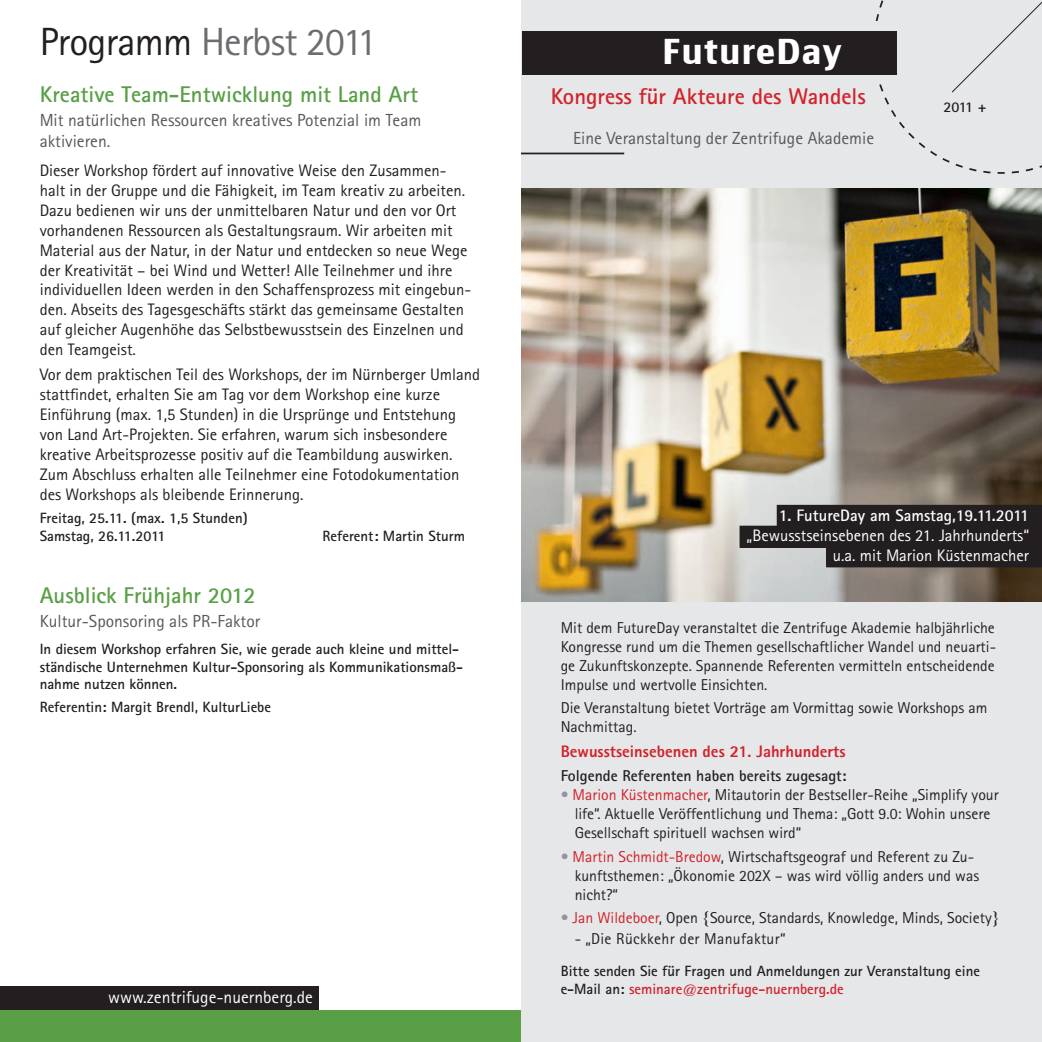
<style>
.page{position:relative;width:1042px;height:1042px;background:#fff}
.page>*{position:absolute;margin:0;border:0;box-sizing:border-box;transform-origin:0 0}
.t1{font:39.38px "Rotis Sans Serif";letter-spacing:-.02em;color:#6c6d70}
.HEADLINE_INNEN{font:700 35px "Communist Sans";color:#fff}
.HEADLINE_INNEN-2{font:700 22.75px "Rotis Sans Serif";color:#599f46}
.HEADLINE_INNEN-3{font:700 22.75px "Rotis Sans Serif";color:#d1232a}
.SUBHEADLINE{font:17.5px/21px "Rotis Sans Serif";color:#57585a}
.t2{font:17.5px "Rotis Sans Serif";color:#fff}
.COPY{font:16.62px/19.9px "Rotis Sans Serif";color:#231f20}
.COPY-2{font:16.62px/19.9px "Rotis Sans Serif";color:#fff;text-align:right}
.COPY-3{font:800 16.62px "Rotis Sans Serif";color:#d1232a}
.COPY-4{font:15.75px/18.9px "Rotis Sans Serif";color:#231f20}
.COPY-5{font:700 15.75px "Rotis Sans Serif";color:#231f20}
.COPY-6{font:15.75px "Rotis Sans Serif";letter-spacing:.02em;color:#231f20}
.DATUM{font:700 14.88px/17.8px "Rotis Sans Serif";color:#231f20}
.COPY-7{font:700 14.88px/17.8px "Rotis Sans Serif";color:#231f20}
.s1{color:#231f20}
.s2{font-weight:700}
.s3{color:#939598}
.s4{color:#d1232a}
</style>
<div class="page">
<div style="left:521px;top:0;width:521px;height:1042px;background:#e6e7e9"></div>
<div style="left:0;top:986px;width:318px;height:24px;background:#231f20"></div>
<div style="left:0;top:1010px;width:521px;height:32px;background:#599f46"></div>
<div style="left:522px;top:32px;width:375px;height:43px;background:#231f20"></div>
<svg style="left:872px;top:0;width:170px;height:174px"></svg>
<img style="left:521px;top:189px;width:521px;height:412px">
<svg style="left:740px;top:505px;width:302px;height:62px;background:#393637"></svg>
<hr style="left:521px;top:153px;width:103px;height:1px;background:#231f20">
<p class="t1" style="left:40px;top:19px;width:339px"><span class="s1">Programm</span> Herbst 2011</p>
<p class="HEADLINE_INNEN-2" style="left:40px;top:80px;width:380px">Kreative Team-Entwicklung mit Land Art</p>
<p class="SUBHEADLINE" style="left:40px;top:109px;width:383px">Mit natürlichen Ressourcen kreatives Potenzial im Team aktivieren.</p>
<p class="COPY" style="left:40px;top:160px;width:433px">Dieser Workshop fördert auf innovative Weise den Zusammen&shy;halt in der Gruppe und die Fähigkeit, im Team kreativ zu arbeiten.<br>Dazu bedienen wir uns der unmittelbaren Natur und den vor Ort vorhandenen Ressourcen als Gestaltungsraum. Wir arbeiten mit Material aus der Natur, in der Natur und entdecken so neue Wege der Kreativität – bei Wind und Wetter! Alle Teilnehmer und ihre individuellen Ideen werden in den Schaffensprozess mit eingebun&shy;den. Abseits des Tagesgeschäfts stärkt das gemeinsame Gestalten auf gleicher Augenhöhe das Selbstbewusstsein des Einzelnen und den Teamgeist.</p>
<p class="COPY" style="left:40px;top:364px;width:442px">Vor dem praktischen Teil des Workshops, der im Nürnberger Umland stattfindet, erhalten Sie am Tag vor dem Workshop eine kurze Einführung (max. 1,5 Stunden) in die Ursprünge und Entstehung von Land Art-Projekten. Sie erfahren, warum sich insbesondere kreative Arbeitsprozesse positiv auf die Teambildung auswirken.<br>Zum Abschluss erhalten alle Teilnehmer eine Fotodokumentation des Workshops als bleibende Erinnerung.</p>
<p class="DATUM" style="left:40px;top:508px;width:209px">Freitag, 25.11. (max. 1,5 Stunden)<br>Samstag, 26.11.2011</p>
<p class="DATUM" style="left:323px;top:526px;width:144px">Referent: Martin Sturm</p>
<p class="HEADLINE_INNEN-2" style="left:40px;top:581px;width:218px">Ausblick Frühjahr 2012</p>
<p class="SUBHEADLINE" style="left:40px;top:610px;width:222px">Kultur-Sponsoring als PR-Faktor</p>
<p class="DATUM" style="left:40px;top:639px;width:425px">In diesem Workshop erfahren Sie, wie gerade auch kleine und mittel&shy;ständische Unternehmen Kultur-Sponsoring als Kommunikationsmaß&shy;nahme nutzen können.</p>
<p class="DATUM" style="left:40px;top:698px;width:233px">Referentin: Margit Brendl, KulturLiebe</p>
<p class="t2" style="left:108px;top:986px;width:206px">www.zentrifuge-nuernberg.de</p>
<p class="HEADLINE_INNEN" style="left:661px;top:36px;width:183px">FutureDay</p>
<p class="HEADLINE_INNEN-3" style="left:551px;top:81px;width:317px">Kongress für Akteure des Wandels</p>
<p class="SUBHEADLINE" style="left:573px;top:128px;width:302px">Eine Veranstaltung der Zentrifuge Akademie</p>
<p class="DATUM" style="left:943px;top:98px;width:44px">2011 +</p>
<p class="COPY-2" style="left:746px;top:505px;width:284px"><span class="s2">1. FutureDay am Samstag,19.11.2011 </span>„Bewusstseinsebenen des 21. Jahrhunderts“ u.a. mit Marion Küstenmacher</p>
<p class="COPY-4" style="left:561px;top:618px;width:437px;text-align:justify">Mit dem FutureDay veranstaltet die Zentrifuge Akademie halbjährliche Kongresse rund um die Themen gesellschaftlicher Wandel und neuarti&shy;ge Zukunftskonzepte. Spannende Referenten vermitteln entscheidende Impulse und wertvolle Einsichten.</p>
<p class="COPY-4" style="left:561px;top:698px;width:428px">Die Veranstaltung bietet Vorträge am Vormittag sowie Workshops am<br>Nachmittag.</p>
<p class="COPY-3" style="left:561px;top:741px;width:286px">Bewusstseinsebenen des 21. Jahrhunderts</p>
<p class="COPY-5" style="left:561px;top:766px;width:287px">Folgende Referenten haben bereits zugesagt:</p>
<p class="COPY-4" style="left:575px;top:785px;width:425px;text-indent:-14px"><span class="s3">•</span> <span class="s4">Marion Küstenmacher</span>, Mitautorin der Bestseller-Reihe „Simplify your life“. Aktuelle Veröffentlichung und Thema: „Gott 9.0: Wohin unsere<br>Gesellschaft spirituell wachsen wird“</p>
<p class="COPY-4" style="left:575px;top:847px;width:406px;text-indent:-14px"><span class="s3">•</span> <span class="s4">Martin Schmidt-Bredow</span>, Wirtschaftsgeograf und Referent zu Zu&shy;kunftsthemen: „Ökonomie 202X – was wird völlig anders und was nicht?“</p>
<p class="COPY-4" style="left:561px;top:908px;width:440px"><span class="s3">•</span> <span class="s4">Jan Wildeboer</span>, Open {Source, Standards, Knowledge, Minds, Society}</p>
<p class="COPY-6" style="left:575px;top:929px;width:212px">- „Die Rückkehr der Manufaktur“</p>
<p class="COPY-7" style="left:561px;top:962px;width:421px">Bitte senden Sie für Fragen und Anmeldungen zur Veranstaltung eine e-Mail an: <span class="s4">seminare@zentrifuge-nuernberg.de</span></p>
</div>
